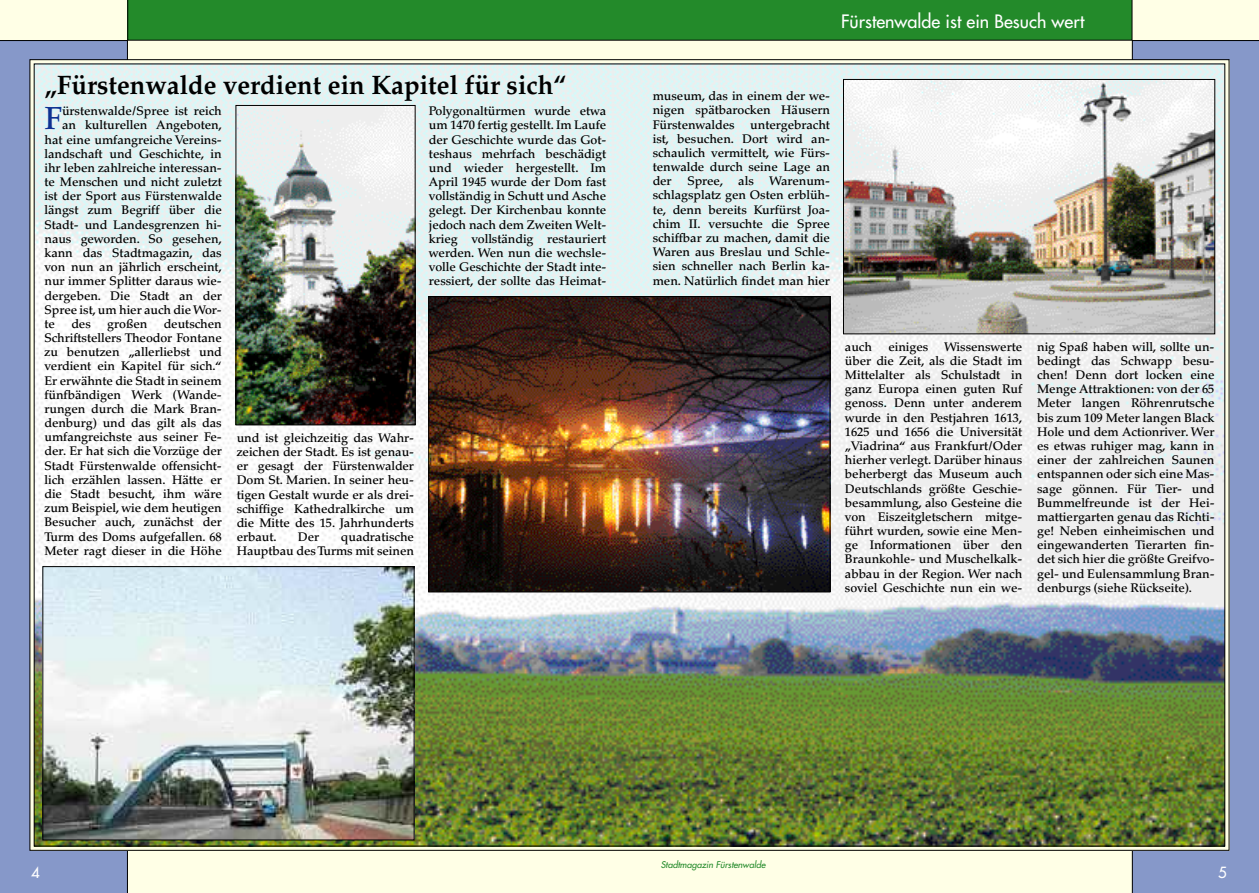
<style>
.page{position:relative;width:1259px;height:893px;background:#fff}
.page>*{position:absolute;margin:0;border:0;box-sizing:border-box;transform-origin:0 0}
.t1{font:500 31.8px "Palatino";color:#0e3192}
.t2{font:700 26.7px "Palatino";color:#000;scale:.96 1}
.t3{font:18px "Futura";color:#fff}
.t4{font:15px "Futura";color:#fff}
.t5{font:500 12.45px/14.2px "Palatino";letter-spacing:-.005em;color:#000;text-align:justify}
.t6{font:italic 9px "Futura";color:#238a2a}
</style>
<div class="page">
<div style="left:0;top:0;width:642px;height:893px;background:#ffffe6"></div>
<div style="left:617px;top:0;width:642px;height:893px;background:#ffffe6"></div>
<div style="left:128px;top:0;width:1004px;height:40px;background:#238a2a"></div>
<svg style="left:1132px;top:40px;width:127px;height:853px;background:#7887ab"></svg>
<svg style="left:0;top:40px;width:128px;height:853px;background:#7786af"></svg>
<img style="left:36px;top:66px;width:1187px;height:778px">
<img style="left:430px;top:298px;width:398px;height:292px">
<div style="left:428px;top:296px;width:402px;height:296px;border:1px solid #000"></div>
<img style="left:45px;top:568px;width:367px;height:270px">
<div style="left:43px;top:566px;width:371px;height:274px;border:1px solid #000"></div>
<img style="left:845px;top:81px;width:368px;height:251px">
<div style="left:843px;top:79px;width:372px;height:255px;border:1px solid #000"></div>
<img style="left:238px;top:107px;width:175px;height:316px">
<div style="left:236px;top:105px;width:179px;height:320px;border:1px solid #000"></div>
<h2 class="t2" style="left:44px;top:74px;width:545px">„Fürstenwalde verdient ein Kapitel für sich“</h2>
<h1 class="t1" style="left:44px;top:106px;width:19px">F</h1>
<p class="t5" style="left:62px;top:105px;width:161px">ürstenwalde/Spree ist reich</p>
<p class="t5" style="left:62px;top:119px;width:161px">an kulturellen Angeboten,</p>
<p class="t5" style="left:44px;top:134px;width:179px">hat eine umfangreiche Vereins-</p>
<p class="t5" style="left:44px;top:148px;width:179px">landschaft und Geschichte, in</p>
<p class="t5" style="left:44px;top:162px;width:179px">ihr leben zahlreiche interessan-</p>
<p class="t5" style="left:44px;top:176px;width:179px">te Menschen und nicht zuletzt</p>
<p class="t5" style="left:44px;top:190px;width:179px">ist der Sport aus Fürstenwalde</p>
<p class="t5" style="left:44px;top:204px;width:179px">längst zum Begriff über die</p>
<p class="t5" style="left:44px;top:219px;width:179px">Stadt- und Landesgrenzen hi-</p>
<p class="t5" style="left:44px;top:233px;width:179px">naus geworden. So gesehen,</p>
<p class="t5" style="left:44px;top:247px;width:179px">kann das Stadtmagazin, das</p>
<p class="t5" style="left:44px;top:261px;width:179px">von nun an jährlich erscheint,</p>
<p class="t5" style="left:44px;top:275px;width:179px">nur immer Splitter daraus wie-</p>
<p class="t5" style="left:44px;top:289px;width:179px">dergeben. Die Stadt an der</p>
<p class="t5" style="left:44px;top:304px;width:179px">Spree ist, um hier auch die Wor-</p>
<p class="t5" style="left:44px;top:318px;width:12px">te</p>
<p class="t5" style="left:71px;top:318px;width:21px">des</p>
<p class="t5" style="left:107px;top:318px;width:42px">großen</p>
<p class="t5" style="left:44px;top:318px;width:179px;text-indent:119px">deutschen Schriftstellers Theodor Fontane zu benutzen „allerliebst und verdient ein Kapitel für sich.“ Er erwähnte die Stadt in seinem fünfbändigen Werk (Wande&shy;rungen durch die Mark Bran&shy;denburg) und das gilt als das umfangreichste aus seiner Fe&shy;der. Er hat sich die Vorzüge der Stadt Fürstenwalde offensicht&shy;lich erzählen lassen. Hätte er die Stadt besucht, ihm wäre zum Beispiel, wie dem heutigen Besucher auch, zunächst der Turm des Doms aufgefallen. 68<br>Meter ragt dieser in die Höhe</p>
<p class="t5" style="left:429px;top:105px;width:179px">Polygonaltürmen wurde etwa um 1470 fertig gestellt. Im Laufe der Geschichte wurde das Got&shy;teshaus mehrfach beschädigt und wieder hergestellt. Im April 1945 wurde der Dom fast vollständig in Schutt und Asche gelegt. Der Kirchenbau konnte jedoch nach dem Zweiten Welt&shy;krieg vollständig restauriert werden. Wen nun die wechsle&shy;volle Geschichte der Stadt inte&shy;ressiert, der sollte das Heimat-</p>
<p class="t5" style="left:237px;top:432px;width:179px">und ist gleichzeitig das Wahr&shy;zeichen der Stadt. Es ist genau&shy;er gesagt der Fürstenwalder Dom St. Marien. In seiner heu&shy;tigen Gestalt wurde er als drei&shy;schiffige Kathedralkirche um die Mitte des 15. Jahrhunderts erbaut.</p>
<p class="t5" style="left:237px;top:531px;width:179px;text-align:right">quadratische<br>Hauptbau des Turms mit seinen</p>
<p class="t5" style="left:298px;top:531px;width:23px">Der</p>
<h3 class="t3" style="left:841px;top:14px;width:245px">Fürstenwalde ist ein Besuch wert</h3>
<p class="t5" style="left:653px;top:90px;width:179px">museum, das in einem der we&shy;nigen spätbarocken Häusern Fürstenwaldes</p>
<p class="t5" style="left:653px;top:119px;width:179px;text-indent:98px">untergebracht ist, besuchen. Dort wird an&shy;schaulich vermittelt, wie Fürs&shy;tenwalde durch seine Lage an der</p>
<p class="t5" style="left:653px;top:175px;width:179px;text-indent:35px">Spree, als Warenum&shy;schlagsplatz gen Osten erblüh&shy;te, denn bereits Kurfürst Joa&shy;chim II. versuchte die Spree schiffbar zu machen, damit die Waren aus Breslau und Schle&shy;sien schneller nach Berlin ka&shy;men. Natürlich findet man hier</p>
<p class="t5" style="left:845px;top:341px;width:29px">auch</p>
<p class="t5" style="left:888px;top:341px;width:41px">einiges</p>
<p class="t5" style="left:845px;top:341px;width:179px;text-indent:99px">Wissenswerte über die Zeit, als die Stadt im Mittelalter als Schulstadt in ganz Europa einen guten Ruf genoss. Denn unter anderem wurde in den Pestjahren 1613, 1625 und 1656 die Universität „Viadrina“ aus Frankfurt/Oder hierher verlegt. Darüber hinaus beherbergt das Museum auch Deutschlands größte Geschie&shy;besammlung, also Gesteine die von Eiszeitgletschern mitge&shy;führt wurden, sowie eine Men&shy;ge Informationen über den Braunkohle- und Muschelkalk&shy;abbau in der Region. Wer nach soviel Geschichte nun ein we-</p>
<p class="t5" style="left:1037px;top:341px;width:179px">nig Spaß haben will, sollte un&shy;bedingt das Schwapp besu&shy;chen! Denn dort locken eine Menge Attraktionen: von der 65<br>Meter langen Röhrenrutsche bis zum 109 Meter langen Black Hole und dem Actionriver. Wer es etwas ruhiger mag, kann in einer der zahlreichen Saunen entspannen oder sich eine Mas&shy;sage gönnen. Für Tier- und Bummelfreunde ist der Hei&shy;mattiergarten genau das Richti&shy;ge! Neben einheimischen und eingewanderten Tierarten fin&shy;det sich hier die größte Greifvo&shy;gel- und Eulensammlung Bran&shy;denburgs (siehe Rückseite).</p>
<p class="t4" style="left:31px;top:866px;width:10px">4</p>
<p class="t6" style="left:661px;top:860px;width:106px">Stadtmagazin Fürstenwalde</p>
<p class="t4" style="left:1218px;top:866px;width:10px">5</p>
</div>
